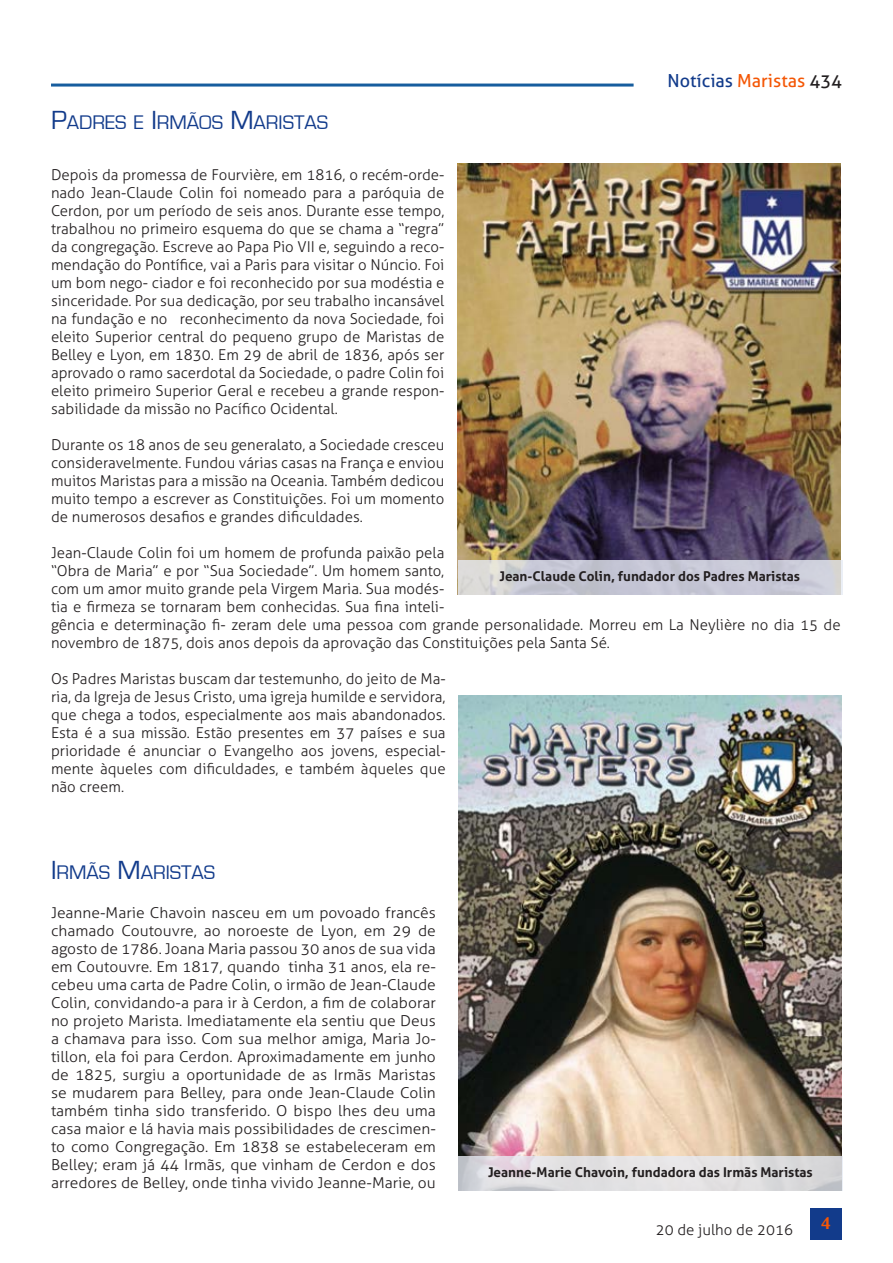
<style>
.page{position:relative;width:893px;height:1263px;background:#fff}
.page>*{position:absolute;margin:0;border:0;box-sizing:border-box;transform-origin:0 0}
.Titolo{font:20.25px "Eurostile";color:#123b8b}
.t1{font:18px "Aller";color:#123b8b}
.t2{font:700 18px "Novarese IT Cby BT";color:#f45706}
.Testo_normal{font:300 15px/18px "Aller";color:#231f20;text-align:justify}
.Testo_normal-2{font:300 15px/18px "Aller";color:#231f20;text-align:justify;scale:1.04 1}
.DidacaliaFotos{font:700 13.5px "Aller";color:#231f20}
.s1{font-size:27px}
.s2{color:#f45706}
.s3{color:#231f20}
</style>
<div class="page">
<hr style="left:51px;top:84px;width:583px;height:3px;background:#175d9e">
<div style="left:810px;top:1208px;width:32px;height:31px;background:#123b8b"></div>
<img style="left:457px;top:164px;width:384px;height:430px">
<img style="left:458px;top:696px;width:384px;height:460px">
<svg style="left:458px;top:560px;width:385px;height:34px;background:#c9cad5"></svg>
<svg style="left:458px;top:1156px;width:385px;height:34px;background:#dedddf"></svg>
<p class="Titolo" style="left:51px;top:111px;width:279px"><span class="s1">P</span>ADRES E <span class="s1">I</span> RMÃOS <span class="s1">M</span>ARISTAS</p>
<p class="t1" style="left:667px;top:69px;width:176px">Notícias <span class="s2">Maristas</span> <span class="s3">434</span></p>
<p class="Testo_normal" style="left:51px;top:166px;width:395px">Depois da promessa de Fourvière, em 1816, o recém-orde&shy;nado Jean-Claude Colin foi nomeado para a paróquia de Cerdon, por um período de seis anos. Durante esse tempo, trabalhou no primeiro esquema do que se chama a “regra” da congregação. Escreve ao Papa Pio VII e, seguindo a reco&shy;mendação do Pontífice, vai a Paris para visitar o Núncio. Foi um bom nego- ciador e foi reconhecido por sua modéstia e sinceridade. Por sua dedicação, por seu trabalho incansável na fundação e no reconhecimento da nova Sociedade, foi eleito Superior central do pequeno grupo de Maristas de Belley e Lyon, em 1830. Em 29 de abril de 1836, após ser aprovado o ramo sacerdotal da Sociedade, o padre Colin foi eleito primeiro Superior Geral e recebeu a grande respon&shy;sabilidade da missão no Pacífico Ocidental.</p>
<p class="Testo_normal" style="left:51px;top:436px;width:395px">Durante os 18 anos de seu generalato, a Sociedade cresceu consideravelmente. Fundou várias casas na França e enviou muitos Maristas para a missão na Oceania. Também dedicou muito tempo a escrever as Constituições. Foi um momento de numerosos desafios e grandes dificuldades.</p>
<p class="Testo_normal" style="left:51px;top:544px;width:791px;text-align:left">Jean-Claude Colin foi um homem de profunda paixão pela<br>“Obra de Maria” e por “Sua Sociedade”. Um homem santo,<br>com um amor muito grande pela Virgem Maria. Sua modés-<br>tia e firmeza se tornaram bem conhecidas. Sua fina inteli-<br>gência e determinação fi- zeram dele uma pessoa com grande personalidade. Morreu em La Neylière no dia 15 de novembro de 1875, dois anos depois da aprovação das Constituições pela Santa Sé.</p>
<p class="Testo_normal" style="left:51px;top:670px;width:396px">Os Padres Maristas buscam dar testemunho, do jeito de Ma&shy;ria, da Igreja de Jesus Cristo, uma igreja humilde e servidora, que chega a todos, especialmente aos mais abandonados.<br>Esta é a sua missão. Estão presentes em 37 países e sua prioridade é anunciar o Evangelho aos jovens, especial&shy;mente àqueles com dificuldades, e também àqueles que não creem.</p>
<p class="DidacaliaFotos" style="left:499px;top:567px;width:302px">Jean-Claude Colin, fundador dos Padres Maristas</p>
<p class="Titolo" style="left:51px;top:861px;width:166px"><span class="s1">I</span> RMÃS <span class="s1">M</span>ARISTAS</p>
<p class="Testo_normal-2" style="left:51px;top:904px;width:372px">Jeanne-Marie Chavoin nasceu em um povoado francês chamado Coutouvre, ao noroeste de Lyon, em 29 de agosto de 1786. Joana Maria passou 30 anos de sua vida em Coutouvre. Em 1817, quando tinha 31 anos, ela re&shy;cebeu uma carta de Padre Colin, o irmão de Jean-Claude Colin, convidando-a para ir à Cerdon, a fim de colaborar no projeto Marista. Imediatamente ela sentiu que Deus a chamava para isso. Com sua melhor amiga, Maria Jo&shy;tillon, ela foi para Cerdon. Aproximadamente em junho de 1825, surgiu a oportunidade de as Irmãs Maristas se mudarem para Belley, para onde Jean-Claude Colin também tinha sido transferido. O bispo lhes deu uma casa maior e lá havia mais possibilidades de crescimen&shy;to como Congregação. Em 1838 se estabeleceram em Belley; eram já 44 Irmãs, que vinham de Cerdon e dos arredores de Belley, onde tinha vivido Jeanne-Marie, ou</p>
<p class="DidacaliaFotos" style="left:488px;top:1163px;width:326px">Jeanne-Marie Chavoin, fundadora das Irmãs Maristas</p>
<p class="Testo_normal" style="left:656px;top:1220px;width:139px">20 de julho de 2016</p>
<p class="t2" style="left:821px;top:1212px;width:12px">4</p>
</div>
